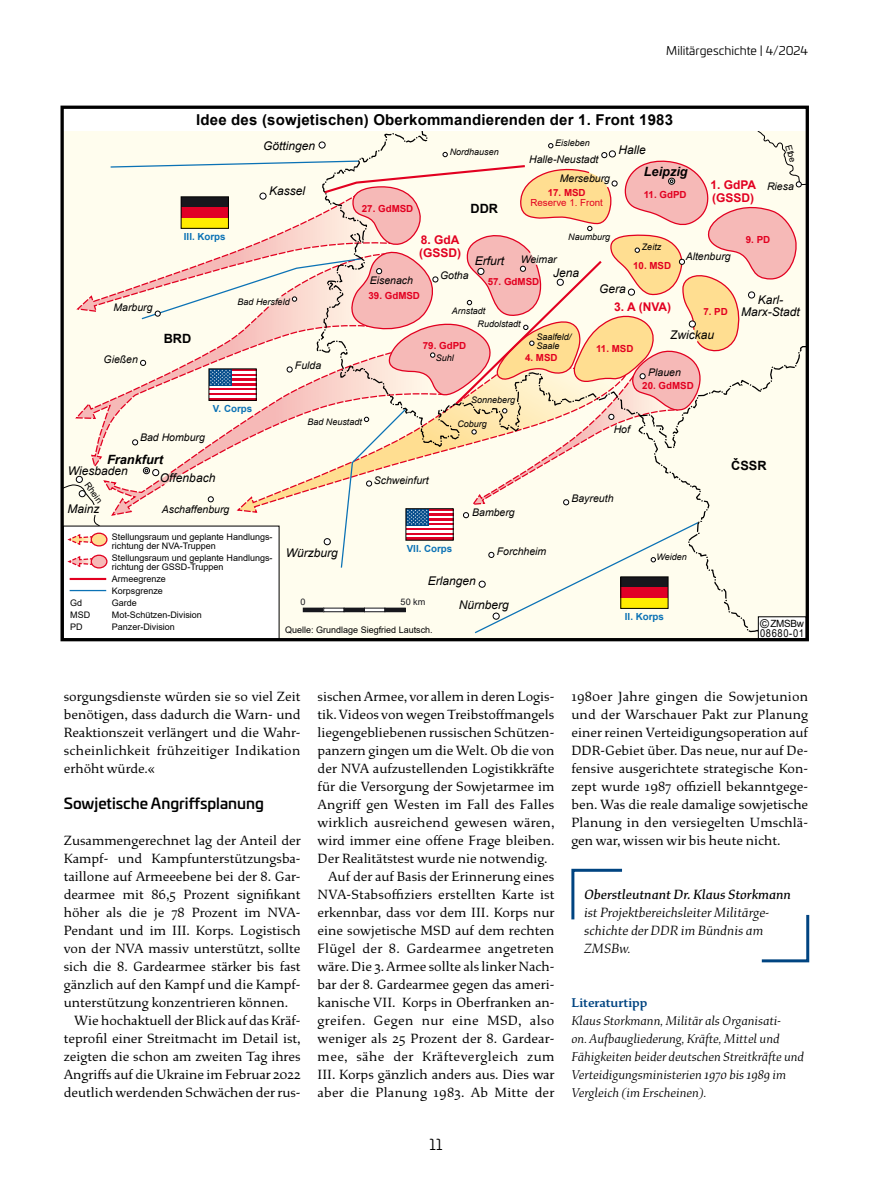
<style>
.page{position:relative;width:872px;height:1191px;background:#fff}
.page>*{position:absolute;margin:0;border:0;box-sizing:border-box;transform-origin:0 0}
.t1{font:700 15px "Arial";letter-spacing:.015em;color:#000}
.P_-_Zwischenheadline{font:500 15px "Univia Pro";color:#000}
.t2{font:15px "Univia Pro";color:#000}
.P_-_Fließtext_mit_Einzug{font:14.25px/18px "Study";color:#000;text-align:justify}
.P_-_Fließtext_ohne_Einzug{font:14.25px/18px "Study";color:#000;text-align:justify}
.P_-_Autor{font:italic 300 14.25px/18px "Study";color:#000}
.P_-_Literaturtipps_GB{font:italic 300 13.5px/18px "Study";color:#000}
.P_-_2N_Literaturtipps_GB{font:600 13.5px "Study";color:#004481}
.t3{font:italic 700 12.75px "Arial";color:#000}
.t4{font:700 12.75px "Arial";color:#000}
.t5{font:12.15px "Arial";color:#000}
.t6{font:italic 12px/12px "Arial";color:#000;text-align:center}
.t7{font:700 12px/13.5px "Arial";color:#e20020}
.t8{font:12px "Univia Pro";color:#000}
.t9{font:10.95px "Arial";letter-spacing:.07em;color:#000;scale:.86 1}
.t10{font:italic 10.5px "Arial";color:#000}
.t11{font:9.9px "Arial";letter-spacing:-.025em;color:#000}
.t12{font:700 9.75px "Arial";color:#e20020}
.t13{font:700 9.75px "Arial";color:#0b72b5}
.t14{font:9.75px/9.8px "Arial";color:#e20020;text-align:center}
.t15{font:9px/12px "Arial";color:#000}
.t16{font:italic 9px/13.4px "Arial";color:#000}
.t17{font:9px "Arial";color:#17171d}
.s1{font-weight:700}
.s2{font-weight:500}
</style>
<div class="page">
<svg style="left:571px;top:868px;width:51px;height:52px"></svg>
<svg style="left:761px;top:914px;width:49px;height:49px"></svg>
<svg style="left:65px;top:131px;width:739px;height:505px;background:#f8e8d9"></svg>
<div style="left:91px;top:555px;width:16px;height:13px;background:#f6b9b7;border-radius:50%"></div>
<div style="left:91px;top:554px;width:16px;height:14px;border:1px solid #e20020;border-radius:50%"></div>
<div style="left:303px;top:608px;width:21px;height:4px;border:1px solid #17171d"></div>
<div style="left:323px;top:608px;width:21px;height:4px;border:1px solid #17171d"></div>
<div style="left:344px;top:608px;width:21px;height:4px;border:1px solid #17171d"></div>
<div style="left:364px;top:608px;width:21px;height:4px;border:1px solid #17171d"></div>
<div style="left:384px;top:608px;width:21px;height:4px;border:1px solid #17171d"></div>
<div style="left:758px;top:617px;width:48px;height:21px;background:#fff"></div>
<p class="t8" style="left:666px;top:42px;width:143px">Militärgeschichte | 4/2024</p>
<p class="t1" style="left:196px;top:109px;width:478px">Idee des (sowjetischen) Oberkommandierenden der 1. Front 1983</p>
<p class="t13" style="left:184px;top:230px;width:43px">III. Korps</p>
<p class="t6" style="left:263px;top:140px;width:54px">Göttingen</p>
<p class="t6" style="left:269px;top:185px;width:38px">Kassel</p>
<p class="t10" style="left:113px;top:300px;width:41px">Marburg</p>
<p class="t10" style="left:103px;top:353px;width:36px">Gießen</p>
<p class="t4" style="left:164px;top:329px;width:29px">BRD</p>
<p class="t16" style="left:238px;top:295px;width:54px">Bad Hersfeld</p>
<p class="t13" style="left:213px;top:402px;width:41px">V. Corps</p>
<p class="t10" style="left:295px;top:358px;width:28px">Fulda</p>
<p class="t12" style="left:362px;top:202px;width:53px">27. GdMSD</p>
<p class="t16" style="left:555px;top:136px;width:36px">Eisleben</p>
<p class="t16" style="left:450px;top:145px;width:51px">Nordhausen</p>
<p class="t15" style="left:794px;top:143px;width:20px;rotate:74deg">Elbe</p>
<p class="t6" style="left:618px;top:144px;width:29px">Halle</p>
<p class="t10" style="left:529px;top:153px;width:71px">Halle-Neustadt</p>
<p class="t4" style="left:470px;top:200px;width:29px">DDR</p>
<p class="t10" style="left:560px;top:172px;width:52px">Merseburg</p>
<p class="t14" style="left:530px;top:188px;width:74px"><span class="s1">17. MSD<br></span>Reserve 1. Front</p>
<p class="t3" style="left:644px;top:163px;width:45px">Leipzig</p>
<p class="t12" style="left:643px;top:188px;width:44px">11. GdPD</p>
<p class="t7" style="left:710px;top:178px;width:47px">1. GdPA (GSSD)</p>
<p class="t10" style="left:767px;top:179px;width:28px">Riesa</p>
<p class="t7" style="left:419px;top:233px;width:43px">8. GdA (GSSD)</p>
<p class="t6" style="left:475px;top:255px;width:31px">Erfurt</p>
<p class="t10" style="left:520px;top:252px;width:37px">Weimar</p>
<p class="t16" style="left:568px;top:230px;width:44px">Naumburg</p>
<p class="t10" style="left:370px;top:274px;width:45px">Eisenach</p>
<p class="t12" style="left:368px;top:289px;width:53px">39. GdMSD</p>
<p class="t10" style="left:440px;top:268px;width:30px">Gotha</p>
<p class="t12" style="left:488px;top:274px;width:53px">57. GdMSD</p>
<p class="t6" style="left:553px;top:267px;width:28px">Jena</p>
<p class="t6" style="left:599px;top:283px;width:28px">Gera</p>
<p class="t16" style="left:642px;top:240px;width:21px">Zeitz</p>
<p class="t12" style="left:633px;top:259px;width:39px">10. MSD</p>
<p class="t16" style="left:477px;top:304px;width:45px;text-indent:-26px">Arnstadt<br>Rudolstadt</p>
<p class="t7" style="left:614px;top:300px;width:58px">3. A (NVA)</p>
<p class="t10" style="left:685px;top:250px;width:46px">Altenburg</p>
<p class="t12" style="left:703px;top:305px;width:26px">7. PD</p>
<p class="t12" style="left:423px;top:339px;width:45px">79. GdPD</p>
<p class="t16" style="left:436px;top:351px;width:20px">Suhl</p>
<p class="t16" style="left:536px;top:333px;width:37px;line-height:9px">Saalfeld/<br>Saale</p>
<p class="t12" style="left:525px;top:351px;width:34px">4. MSD</p>
<p class="t16" style="left:471px;top:394px;width:46px">Sonneberg</p>
<p class="t12" style="left:596px;top:342px;width:39px">11. MSD</p>
<p class="t6" style="left:670px;top:329px;width:46px">Zwickau</p>
<p class="t10" style="left:648px;top:366px;width:34px">Plauen</p>
<p class="t12" style="left:642px;top:378px;width:53px">20. GdMSD</p>
<p class="t12" style="left:746px;top:233px;width:26px">9. PD</p>
<p class="t6" style="left:741px;top:294px;width:60px">Karl-<br>Marx-Stadt</p>
<p class="t10" style="left:140px;top:431px;width:66px">Bad Homburg</p>
<p class="t3" style="left:107px;top:450px;width:57px">Frankfurt</p>
<p class="t6" style="left:68px;top:465px;width:61px">Wiesbaden</p>
<p class="t15" style="left:92px;top:479px;width:25px;rotate:54deg">Rhein</p>
<p class="t6" style="left:67px;top:503px;width:34px">Mainz</p>
<p class="t6" style="left:160px;top:472px;width:57px">Offenbach</p>
<p class="t10" style="left:162px;top:502px;width:69px">Aschaffenburg</p>
<p class="t16" style="left:307px;top:415px;width:56px">Bad Neustadt</p>
<p class="t10" style="left:374px;top:474px;width:56px">Schweinfurt</p>
<p class="t16" style="left:457px;top:417px;width:31px">Coburg</p>
<p class="t10" style="left:472px;top:505px;width:44px">Bamberg</p>
<p class="t15" style="left:112px;top:532px;width:162px;line-height:9px">Stellungsraum und geplante Handlungs&shy;richtung der NVA-Truppen</p>
<p class="t15" style="left:112px;top:553px;width:162px;line-height:9px">Stellungsraum und geplante Handlungs&shy;richtung der GSSD-Truppen</p>
<p class="t15" style="left:112px;top:573px;width:92px">Armeegrenze<br>Korpsgrenze<br>Garde<br>Mot-Schützen-Division<br>Panzer-Division</p>
<p class="t13" style="left:407px;top:542px;width:47px">VII. Corps</p>
<p class="t10" style="left:497px;top:544px;width:51px">Forchheim</p>
<p class="t6" style="left:286px;top:547px;width:54px">Würzburg</p>
<p class="t6" style="left:428px;top:575px;width:50px">Erlangen</p>
<p class="t15" style="left:70px;top:597px;width:21px">Gd<br>MSD<br>PD</p>
<p class="t17" style="left:300px;top:595px;width:7px">0</p>
<p class="t17" style="left:400px;top:595px;width:26px">50 km</p>
<p class="t15" style="left:285px;top:623px;width:149px">Quelle: Grundlage Siegfried Lautsch.</p>
<p class="t6" style="left:459px;top:599px;width:52px">Nürnberg</p>
<p class="t10" style="left:613px;top:423px;width:18px">Hof</p>
<p class="t10" style="left:571px;top:491px;width:44px">Bayreuth</p>
<p class="t16" style="left:656px;top:550px;width:32px">Weiden</p>
<p class="t13" style="left:625px;top:610px;width:41px">II. Korps</p>
<p class="t4" style="left:731px;top:456px;width:37px">ČSSR</p>
<p class="t5" style="left:760px;top:615px;width:10px">©</p>
<p class="t11" style="left:770px;top:616px;width:35px">ZMSBw</p>
<p class="t9" style="left:760px;top:625px;width:53px">08680-01</p>
<p class="P_-_Fließtext_mit_Einzug" style="left:64px;top:687px;width:238px">sorgungsdienste würden sie so viel Zeit benötigen, dass dadurch die Warn- und Reaktionszeit verlängert und die Wahr&shy;scheinlichkeit frühzeitiger Indikation erhöht würde.«</p>
<p class="P_-_Zwischenheadline" style="left:64px;top:791px;width:202px">Sowjetische Angriffsplanung</p>
<p class="P_-_Fließtext_ohne_Einzug" style="left:64px;top:831px;width:238px">Zusammengerechnet lag der Anteil der Kampf- und Kampfunterstützungsba&shy;taillone auf Armeeebene bei der 8. Gar&shy;dearmee mit 86,5 Prozent signifikant höher als die je 78 Prozent im NVA-Pendant und im III. Korps. Logistisch von der NVA massiv unterstützt, sollte sich die 8. Gardearmee stärker bis fast gänzlich auf den Kampf und die Kampf&shy;unterstützung konzentrieren können.</p>
<p class="P_-_Fließtext_mit_Einzug" style="left:64px;top:1011px;width:238px;text-indent:10px">Wie hochaktuell der Blick auf das Kräf&shy;teprofil einer Streitmacht im Detail ist, zeigten die schon am zweiten Tag ihres Angriffs auf die Ukraine im Februar 2022 deutlich werdenden Schwächen der rus-</p>
<p class="P_-_Fließtext_mit_Einzug" style="left:317px;top:687px;width:239px">sischen Armee, vor allem in deren Logis&shy;tik. Videos von wegen Treibstoffmangels liegengebliebenen russischen Schützen&shy;panzern gingen um die Welt. Ob die von der NVA aufzustellenden Logistikkräfte für die Versorgung der Sowjetarmee im Angriff gen Westen im Fall des Falles wirklich ausreichend gewesen wären, wird immer eine offene Frage bleiben.<br>Der Realitätstest wurde nie notwendig.</p>
<p class="P_-_Fließtext_mit_Einzug" style="left:317px;top:867px;width:238px;text-indent:11px">Auf der auf Basis der Erinnerung eines NVA-Stabsoffiziers erstellten Karte ist erkennbar, dass vor dem III. Korps nur eine sowjetische MSD auf dem rechten Flügel der 8. Gardearmee angetreten wäre. Die 3. Armee sollte als linker Nach&shy;bar der 8. Gardearmee gegen das ameri&shy;kanische VII. Korps in Oberfranken an&shy;greifen. Gegen nur eine MSD, also weniger als 25 Prozent der 8. Gardear&shy;mee, sähe der Kräftevergleich zum III. Korps gänzlich anders aus. Dies war aber die Planung 1983. Ab Mitte der</p>
<p class="t2" style="left:429px;top:1133px;width:14px">11</p>
<p class="P_-_Fließtext_mit_Einzug" style="left:571px;top:687px;width:238px">1980er Jahre gingen die Sowjetunion und der Warschauer Pakt zur Planung einer reinen Verteidigungsoperation auf DDR-Gebiet über. Das neue, nur auf De&shy;fensive ausgerichtete strategische Kon&shy;zept wurde 1987 offiziell bekanntgege&shy;ben. Was die reale damalige sowjetische Planung in den versiegelten Umschlä&shy;gen war, wissen wir bis heute nicht.</p>
<p class="P_-_Autor" style="left:584px;top:885px;width:208px"><span class="s2">Oberstleutnant Dr. Klaus Storkmann </span>ist Projektbereichsleiter Militärge&shy;schichte der DDR im Bündnis am<br>ZMSBw.</p>
<p class="P_-_2N_Literaturtipps_GB" style="left:571px;top:994px;width:78px">Literaturtipp</p>
<p class="P_-_Literaturtipps_GB" style="left:571px;top:1011px;width:234px">Klaus Storkmann, Militär als Organisati-<br>on. Aufbaugliederung, Kräfte, Mittel und Fähigkeiten beider deutschen Streitkräfte und Verteidigungsministerien 1970 bis 1989 im Vergleich (im Erscheinen).</p>
</div>
